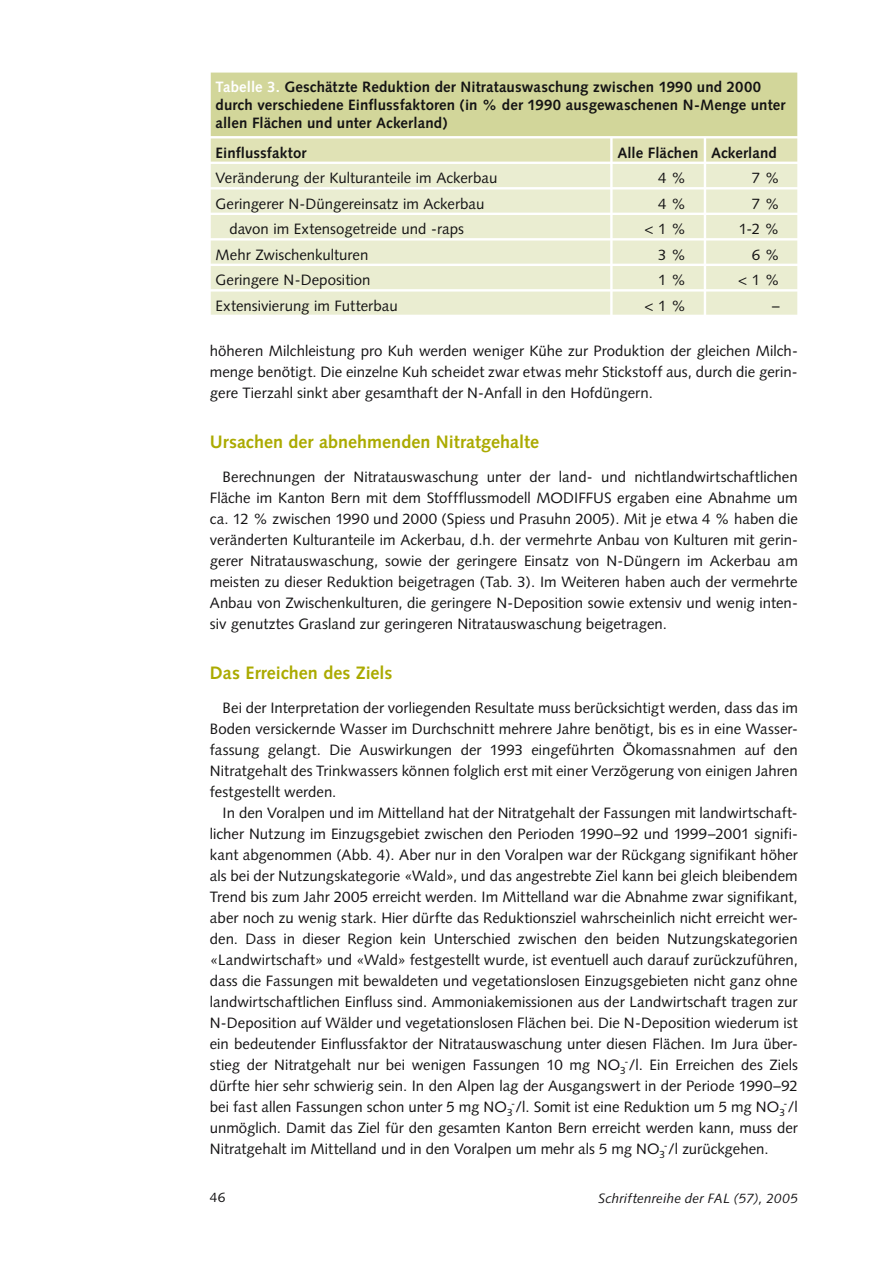
<style>
.page{position:relative;width:893px;height:1263px;background:#fff}
.page>*{position:absolute;margin:0;border:0;box-sizing:border-box;transform-origin:0 0}
.t1{font:700 18px "Syntax";color:#abaa00}
.t2{font:15px/21px "Syntax";color:#141314;text-align:justify}
.t3{font:700 15px/18px "Syntax";letter-spacing:.01em;color:#141314}
.t4{font:italic 13.5px "Syntax";letter-spacing:.005em;color:#141314}
.t5{font:13.5px "Syntax";color:#141314}
.s1{color:#fff}
</style>
<div class="page">
<div style="left:210px;top:71px;width:588px;height:66px;background:#d2d69a"></div>
<svg style="left:211px;top:138px;width:586px;height:24px;background:#e1e3b7"></svg>
<div style="left:211px;top:164px;width:586px;height:151px;background:#eaedd1"></div>
<hr style="left:208px;top:70px;width:403px;height:3px;background:#fff">
<hr style="left:208px;top:73px;width:3px;height:63px;background:#fff">
<hr style="left:611px;top:70px;width:189px;height:3px;background:#fff">
<hr style="left:797px;top:73px;width:3px;height:63px;background:#fff">
<hr style="left:610px;top:164px;width:3px;height:23px;background:#fff">
<hr style="left:704px;top:164px;width:2px;height:23px;background:#fff">
<hr style="left:208px;top:187px;width:403px;height:2px;background:#fff">
<hr style="left:611px;top:187px;width:94px;height:2px;background:#fff">
<hr style="left:610px;top:189px;width:3px;height:24px;background:#fff">
<hr style="left:705px;top:187px;width:95px;height:2px;background:#fff">
<hr style="left:704px;top:189px;width:2px;height:24px;background:#fff">
<hr style="left:208px;top:213px;width:403px;height:2px;background:#fff">
<hr style="left:611px;top:213px;width:94px;height:2px;background:#fff">
<hr style="left:610px;top:215px;width:3px;height:23px;background:#fff">
<hr style="left:705px;top:213px;width:95px;height:2px;background:#fff">
<hr style="left:704px;top:215px;width:2px;height:23px;background:#fff">
<hr style="left:208px;top:238px;width:403px;height:3px;background:#fff">
<hr style="left:611px;top:238px;width:94px;height:3px;background:#fff">
<hr style="left:610px;top:241px;width:3px;height:23px;background:#fff">
<hr style="left:705px;top:238px;width:95px;height:3px;background:#fff">
<hr style="left:704px;top:241px;width:2px;height:23px;background:#fff">
<hr style="left:208px;top:264px;width:403px;height:2px;background:#fff">
<hr style="left:611px;top:264px;width:94px;height:2px;background:#fff">
<hr style="left:610px;top:266px;width:3px;height:23px;background:#fff">
<hr style="left:705px;top:264px;width:95px;height:2px;background:#fff">
<hr style="left:704px;top:266px;width:2px;height:23px;background:#fff">
<hr style="left:208px;top:289px;width:403px;height:3px;background:#fff">
<hr style="left:611px;top:289px;width:94px;height:3px;background:#fff">
<hr style="left:610px;top:292px;width:3px;height:23px;background:#fff">
<hr style="left:705px;top:289px;width:95px;height:3px;background:#fff">
<hr style="left:704px;top:292px;width:2px;height:23px;background:#fff">
<hr style="left:208px;top:136px;width:403px;height:2px;background:#fff">
<hr style="left:611px;top:136px;width:94px;height:2px;background:#fff">
<hr style="left:610px;top:138px;width:3px;height:24px;background:#fff">
<hr style="left:705px;top:136px;width:95px;height:2px;background:#fff">
<hr style="left:704px;top:138px;width:2px;height:24px;background:#fff">
<p class="t3" style="left:216px;top:79px;width:571px"><span class="s1">Tabelle 3.</span> Geschätzte Reduktion der Nitratauswaschung zwischen 1990 und 2000 durch verschiedene Einflussfaktoren (in % der 1990 ausgewaschenen N-Menge unter allen Flächen und unter Ackerland)</p>
<p class="t3" style="left:216px;top:145px;width:92px">Einflussfaktor</p>
<p class="t3" style="left:617px;top:145px;width:161px">Alle Flächen Ackerland</p>
<p class="t2" style="left:216px;top:169px;width:283px">Veränderung der Kulturanteile im Ackerbau</p>
<p class="t2" style="left:658px;top:169px;width:29px">4 %</p>
<p class="t2" style="left:752px;top:169px;width:29px">7 %</p>
<p class="t2" style="left:216px;top:194px;width:270px">Geringerer N-Düngereinsatz im Ackerbau</p>
<p class="t2" style="left:658px;top:194px;width:29px">4 %</p>
<p class="t2" style="left:752px;top:194px;width:29px">7 %</p>
<p class="t2" style="left:229px;top:220px;width:236px">davon im Extensogetreide und -raps</p>
<p class="t2" style="left:645px;top:220px;width:43px">&lt; 1 %</p>
<p class="t2" style="left:739px;top:220px;width:42px">1-2 %</p>
<p class="t2" style="left:216px;top:245px;width:154px">Mehr Zwischenkulturen</p>
<p class="t2" style="left:658px;top:245px;width:29px">3 %</p>
<p class="t2" style="left:752px;top:245px;width:29px">6 %</p>
<p class="t2" style="left:216px;top:271px;width:157px">Geringere N-Deposition</p>
<p class="t2" style="left:658px;top:271px;width:29px">1 %</p>
<p class="t2" style="left:738px;top:271px;width:43px">&lt; 1 %</p>
<p class="t2" style="left:216px;top:296px;width:184px">Extensivierung im Futterbau</p>
<p class="t2" style="left:645px;top:296px;width:43px">&lt; 1 %</p>
<p class="t2" style="left:772px;top:296px;width:9px">–</p>
<p class="t2" style="left:210px;top:342px;width:589px">höheren Milchleistung pro Kuh werden weniger Kühe zur Produktion der gleichen Milch&shy;menge benötigt. Die einzelne Kuh scheidet zwar etwas mehr Stickstoff aus, durch die gerin&shy;gere Tierzahl sinkt aber gesamthaft der N-Anfall in den Hofdüngern.</p>
<p class="t1" style="left:210px;top:434px;width:331px">Ursachen der abnehmenden Nitratgehalte</p>
<p class="t2" style="left:210px;top:468px;width:590px;text-indent:13px">Berechnungen der Nitratauswaschung unter der land- und nichtlandwirtschaftlichen Fläche im Kanton Bern mit dem Stoffflussmodell MODIFFUS ergaben eine Abnahme um ca. 12 % zwischen 1990 und 2000 (Spiess und Prasuhn 2005). Mit je etwa 4 % haben die veränderten Kulturanteile im Ackerbau, d.h. der vermehrte Anbau von Kulturen mit gerin&shy;gerer Nitratauswaschung, sowie der geringere Einsatz von N-Düngern im Ackerbau am meisten zu dieser Reduktion beigetragen (Tab. 3). Im Weiteren haben auch der vermehrte Anbau von Zwischenkulturen, die geringere N-Deposition sowie extensiv und wenig inten&shy;siv genutztes Grasland zur geringeren Nitratauswaschung beigetragen.</p>
<p class="t1" style="left:210px;top:665px;width:184px">Das Erreichen des Ziels</p>
<p class="t2" style="left:210px;top:699px;width:590px;text-indent:13px">Bei der Interpretation der vorliegenden Resultate muss berücksichtigt werden, dass das im Boden versickernde Wasser im Durchschnitt mehrere Jahre benötigt, bis es in eine Wasser&shy;fassung gelangt. Die Auswirkungen der 1993 eingeführten Ökomassnahmen auf den Nitratgehalt des Trinkwassers können folglich erst mit einer Verzögerung von einigen Jahren festgestellt werden.</p>
<p class="t2" style="left:210px;top:804px;width:590px;text-indent:13px">In den Voralpen und im Mittelland hat der Nitratgehalt der Fassungen mit landwirtschaft&shy;licher Nutzung im Einzugsgebiet zwischen den Perioden 1990–92 und 1999–2001 signifi&shy;kant abgenommen (Abb. 4). Aber nur in den Voralpen war der Rückgang signifikant höher als bei der Nutzungskategorie «Wald», und das angestrebte Ziel kann bei gleich bleibendem Trend bis zum Jahr 2005 erreicht werden. Im Mittelland war die Abnahme zwar signifikant, aber noch zu wenig stark. Hier dürfte das Reduktionsziel wahrscheinlich nicht erreicht wer&shy;den. Dass in dieser Region kein Unterschied zwischen den beiden Nutzungskategorien «Landwirtschaft» und «Wald» festgestellt wurde, ist eventuell auch darauf zurückzuführen, dass die Fassungen mit bewaldeten und vegetationslosen Einzugsgebieten nicht ganz ohne landwirtschaftlichen Einfluss sind. Ammoniakemissionen aus der Landwirtschaft tragen zur N-Deposition auf Wälder und vegetationslosen Flächen bei. Die N-Deposition wiederum ist ein bedeutender Einflussfaktor der Nitratauswaschung unter diesen Flächen. Im Jura über&shy;stieg der Nitratgehalt nur bei wenigen Fassungen 10 mg NO<sub>3</sub><sup>-</sup>/l. Ein Erreichen des Ziels dürfte hier sehr schwierig sein. In den Alpen lag der Ausgangswert in der Periode 1990–92 bei fast allen Fassungen schon unter 5 mg NO<sub>3</sub><sup>-</sup>/l. Somit ist eine Reduktion um 5 mg NO<sub>3</sub><sup>-</sup>/l unmöglich. Damit das Ziel für den gesamten Kanton Bern erreicht werden kann, muss der Nitratgehalt im Mittelland und in den Voralpen um mehr als 5 mg NO<sub>3</sub><sup>-</sup>/l zurückgehen.</p>
<p class="t5" style="left:210px;top:1192px;width:17px">46</p>
<p class="t4" style="left:598px;top:1192px;width:201px">Schriftenreihe der FAL (57), 2005</p>
</div>
